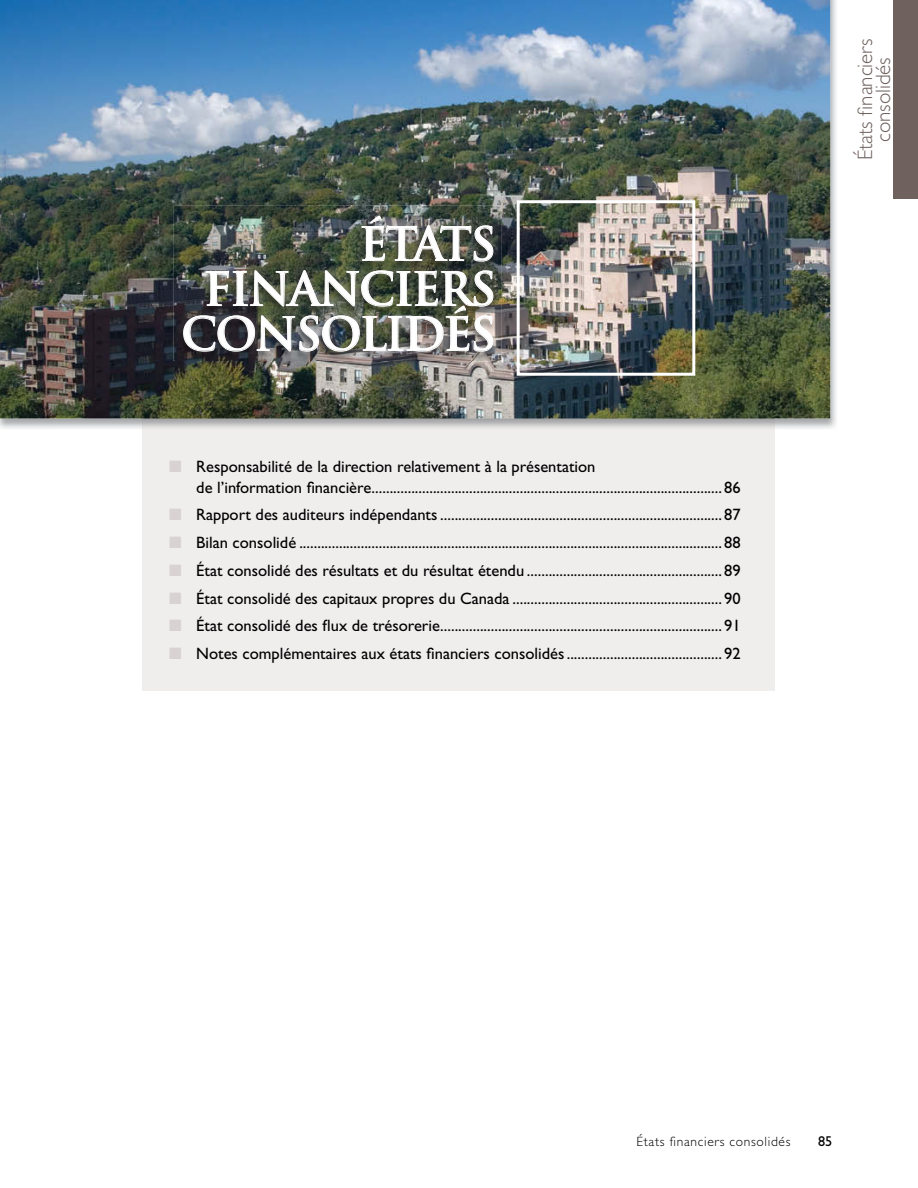
<style>
.page{position:relative;width:918px;height:1188px;background:#fff}
.page>*{position:absolute;margin:0;border:0;box-sizing:border-box;transform-origin:0 0}
.t1{font:700 45px/45px "Trajan Pro";letter-spacing:-.04em;color:#fff;text-align:right}
.t2{font:300 21px/18px "Gill Sans Std";letter-spacing:-.005em;color:#6e615e;text-align:center}
.t3{font:16.5px/21px "Gill Sans Std";color:#000}
.t4{font:14.25px "Gill Sans Std";color:#000}
.t5{font:300 13.5px "Gill Sans Std";letter-spacing:.05em;color:#000}
.s1{color:#d8d3d2}
</style>
<div class="page">
<div style="left:893px;top:0;width:25px;height:199px;background:#6e615e"></div>
<div style="left:142px;top:418px;width:633px;height:273px;background:#f0eded"></div>
<img style="left:0;top:418px;width:52px;height:11px">
<img style="left:786px;top:0;width:50px;height:429px">
<img style="left:52px;top:418px;width:734px;height:11px">
<img style="left:142px;top:418px;width:633px;height:11px">
<img style="left:0;top:0;width:830px;height:418px">
<img style="left:173px;top:206px;width:329px;height:154px">
<img style="left:183px;top:188px;width:311px;height:164px">
<div style="left:517px;top:200px;width:178px;height:176px;border:3px solid #fff"></div>
<h1 class="t1" style="left:181px;top:222px;width:316px">ÉTATS<br>FINANCIERS<br>CONSOLIDÉS</h1>
<p class="t3" style="left:196px;top:456px;width:546px;text-indent:-27px"><span class="s1">■</span> Responsabilité de la direction relativement à la présentation<br>de l’information financière .................................................................................................86</p>
<p class="t3" style="left:169px;top:504px;width:573px"><span class="s1">■</span> Rapport des auditeurs indépendants ..............................................................................87</p>
<p class="t3" style="left:169px;top:532px;width:573px"><span class="s1">■</span> Bilan consolidé .....................................................................................................................88</p>
<p class="t3" style="left:169px;top:560px;width:573px"><span class="s1">■</span> État consolidé des résultats et du résultat étendu ......................................................89</p>
<p class="t3" style="left:169px;top:588px;width:573px"><span class="s1">■</span> État consolidé des capitaux propres du Canada ..........................................................90</p>
<p class="t3" style="left:169px;top:615px;width:573px"><span class="s1">■</span> État consolidé des flux de trésorerie ..............................................................................91</p>
<p class="t3" style="left:169px;top:643px;width:573px"><span class="s1">■</span> Notes complémentaires aux états financiers consolidés ...........................................92</p>
<p class="t2" style="left:856px;top:160px;width:123px;rotate:-90deg">États financiers consolidés</p>
<p class="t5" style="left:637px;top:1134px;width:155px">États financiers consolidés</p>
<p class="t4" style="left:818px;top:1133px;width:16px">85</p>
</div>
